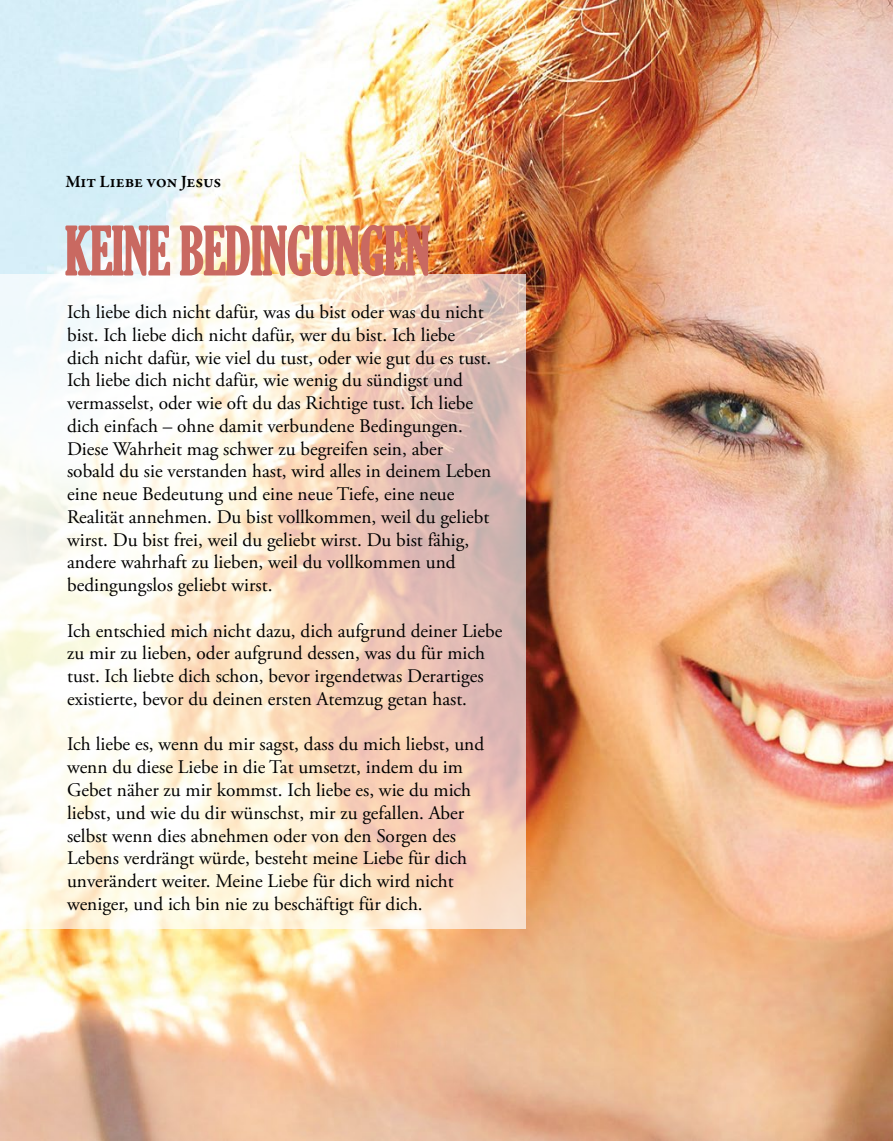
<style>
.page{position:relative;width:893px;height:1141px;background:#fff}
.page>*{position:absolute;margin:0;border:0;box-sizing:border-box;transform-origin:0 0}
.t1{font:extra-condensed 63.52px "Gloucester";color:#c96961;scale:.91 1}
.t2{font:19.25px/22.8px "Adobe Garamond Pro";color:#000}
.t3{font:600 17.5px "Garamond Premr Pro";letter-spacing:-.015em;color:#000}
</style>
<div class="page">
<img style="left:0;top:0;width:893px;height:1141px">
<svg style="left:0;top:274px;width:526px;height:655px"></svg>
<svg style="left:64px;top:224px;width:107px;height:53px"></svg>
<img style="left:179px;top:206px;width:252px;height:71px">
<p class="t3" style="left:65px;top:171px;width:158px">Mit Liebe von Jesus</p>
<h1 class="t1" style="left:65px;top:215px;width:402px">KEINE BEDINGUNGEN</h1>
<p class="t2" style="left:67px;top:301px;width:426px">Ich liebe dich nicht dafür, was du bist oder was du nicht bist. Ich liebe dich nicht dafür, wer du bist. Ich liebe dich nicht dafür, wie viel du tust, oder wie gut du es tust.<br>Ich liebe dich nicht dafür, wie wenig du sündigst und vermasselst, oder wie oft du das Richtige tust. Ich liebe dich einfach – ohne damit verbundene Bedingungen.<br>Diese Wahrheit mag schwer zu begreifen sein, aber sobald du sie verstanden hast, wird alles in deinem Leben eine neue Bedeutung und eine neue Tiefe, eine neue Realität annehmen. Du bist vollkommen, weil du geliebt wirst. Du bist frei, weil du geliebt wirst. Du bist fähig, andere wahrhaft zu lieben, weil du vollkommen und bedingungslos geliebt wirst.</p>
<p class="t2" style="left:67px;top:620px;width:437px">Ich entschied mich nicht dazu, dich aufgrund deiner Liebe zu mir zu lieben, oder aufgrund dessen, was du für mich tust. Ich liebte dich schon, bevor irgendetwas Derartiges existierte, bevor du deinen ersten Atemzug getan hast.</p>
<p class="t2" style="left:67px;top:734px;width:419px">Ich liebe es, wenn du mir sagst, dass du mich liebst, und wenn du diese Liebe in die Tat umsetzt, indem du im Gebet näher zu mir kommst. Ich liebe es, wie du mich liebst, und wie du dir wünschst, mir zu gefallen. Aber selbst wenn dies abnehmen oder von den Sorgen des Lebens verdrängt würde, besteht meine Liebe für dich unverändert weiter. Meine Liebe für dich wird nicht weniger, und ich bin nie zu beschäftigt für dich.</p>
</div>
